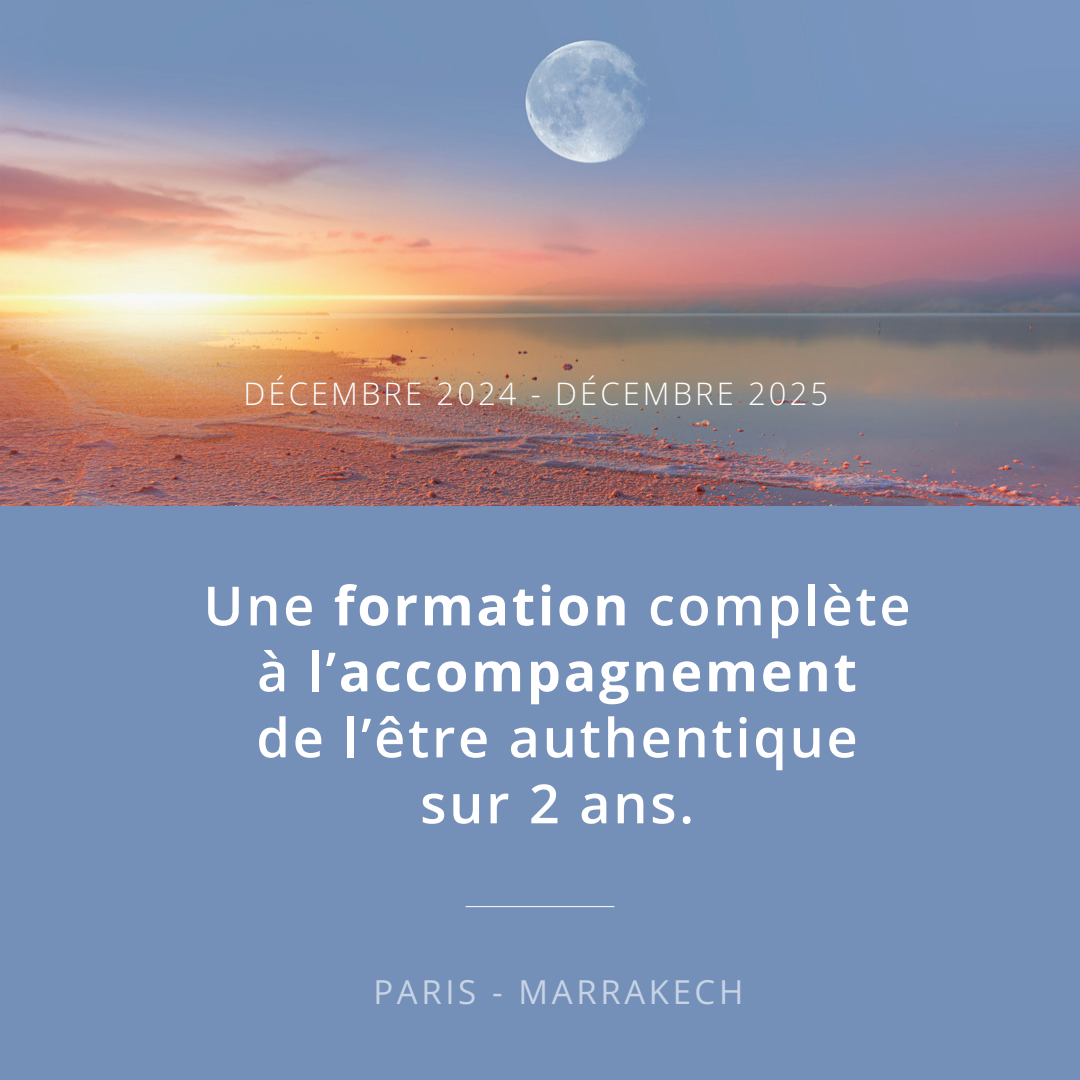
<style>
.page{position:relative;width:1080px;height:1080px;background:#7590b8}
.page>*{position:absolute;margin:0;border:0;box-sizing:border-box;transform-origin:0 0}
.t1{font:600 54px/66px "Open Sans";letter-spacing:.05em;color:#fff;text-align:center}
.t2{font:33px "Open Sans";letter-spacing:.11em;color:#c7d4e5}
.t3{font:300 31px "Open Sans";letter-spacing:.1em;color:#fff}
.s1{font-weight:700}
</style>
<div class="page">
<img style="left:0;top:40px;width:1080px;height:466px">
<hr style="left:466px;top:906px;width:148px;height:1px;background:#fff">
<p class="t3" style="left:244px;top:373px;width:586px">DÉCEMBRE 2024 - DÉCEMBRE 2025</p>
<p class="t1" style="left:203px;top:572px;width:709px">Une <span class="s1">formation</span> complète à l’<span class="s1">accompagnement<br></span>de l’être authentique<br>sur 2 ans.</p>
<p class="t2" style="left:373px;top:970px;width:371px">PARIS - MARRAKECH</p>
</div>
